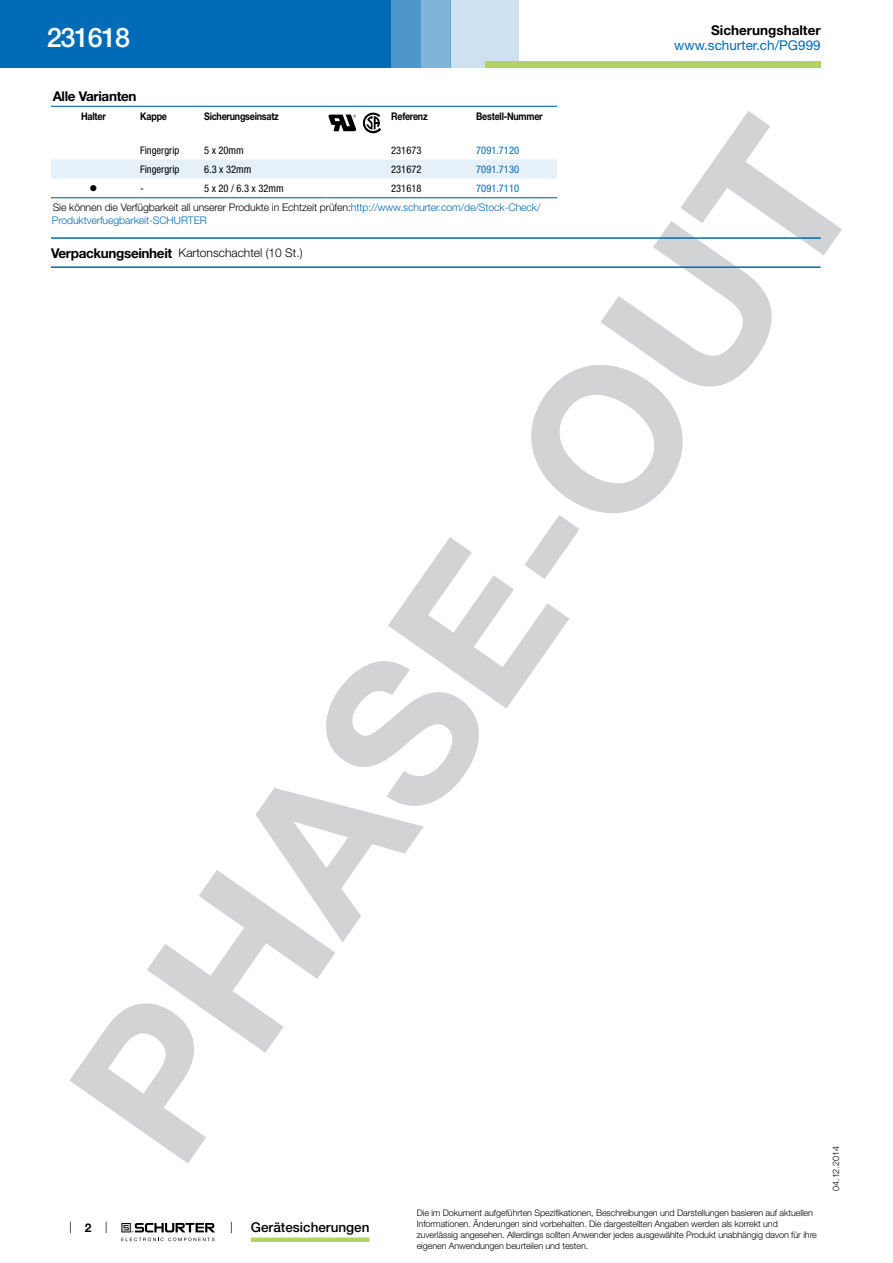
<style>
.page{position:relative;width:893px;height:1263px;background:#fff}
.page>*{position:absolute;margin:0;border:0;box-sizing:border-box;transform-origin:0 0}
.t1{font:700 202.5px "Helvetica Neue LT";color:#d1d3d4}
.t2{font:500 27px "Helvetica Neue LT";letter-spacing:-.05em;color:#fff}
.t3{font:13.5px "Helvetica Neue LT";color:#006bb6}
.t4{font:500 13.5px "Helvetica Neue LT";color:#000}
.t5{font:700 13.5px "Helvetica Neue LT";color:#000}
.t6{font:700 13.5px "Helvetica Neue LT";letter-spacing:-.025em;color:#000}
.t7{font:300 12px "Helvetica Neue LT";color:#000}
.t8{font:700 12px "Helvetica Neue LT";color:#000}
.t9{font:300 10.5px/19px "Helvetica Neue LT";letter-spacing:-.01em;color:#000}
.t10{font:condensed 10.5px "Helvetica Neue LT";color:#000}
.t11{font:700 10.5px "Helvetica Neue LT";letter-spacing:-.025em;color:#000;scale:.85 1}
.t12{font:300 10.5px "Helvetica Neue LT";letter-spacing:-.01em;color:#006bb6}
.t13{font:condensed 10.5px "Helvetica Neue LT";color:#006bb6}
.t14{font:10.5px "Wingdings";color:#000}
.t15{font:300 9px/10.8px "Helvetica Neue LT";letter-spacing:-.01em;color:#000}
.s1{font-weight:400;font-stretch:condensed;color:#006bb6}
.s2{color:#006bb6}
.s3{font-weight:700;font-size:13.5px}
</style>
<div class="page">
<svg style="left:70px;top:1221px;width:1px;height:12px"></svg>
<svg style="left:121px;top:1223px;width:94px;height:18px"></svg>
<div style="left:0;top:0;width:391px;height:68px;background:#006bb6"></div>
<div style="left:421px;top:0;width:30px;height:68px;background:#80b5da"></div>
<div style="left:391px;top:0;width:30px;height:68px;background:#4d97cc"></div>
<div style="left:451px;top:0;width:68px;height:68px;background:#cde1f0"></div>
<div style="left:485px;top:62px;width:336px;height:6px;background:#b0d361"></div>
<div style="left:251px;top:1237px;width:118px;height:5px;background:#b0d361"></div>
<svg style="left:51px;top:106px;width:506px;height:93px"></svg>
<hr style="left:51px;top:237px;width:770px;height:2px;background:#006bb6">
<hr style="left:51px;top:266px;width:770px;height:2px;background:#006bb6">
<h2 class="t2" style="left:47px;top:21px;width:85px">231618</h2>
<h3 class="t5" style="left:711px;top:22px;width:111px">Sicherungshalter</h3>
<h3 class="t3" style="left:674px;top:37px;width:148px">www.schurter.ch/PG999</h3>
<h3 class="t6" style="left:53px;top:88px;width:85px">Alle Varianten</h3>
<p class="t11" style="left:81px;top:109px;width:31px">Halter</p>
<p class="t11" style="left:140px;top:109px;width:33px">Kappe</p>
<p class="t11" style="left:204px;top:109px;width:89px">Sicherungseinsatz</p>
<p class="t11" style="left:391px;top:109px;width:44px">Referenz</p>
<p class="t11" style="left:476px;top:109px;width:80px">Bestell-Nummer</p>
<p class="t10" style="left:140px;top:144px;width:41px">Fingergrip</p>
<p class="t10" style="left:204px;top:144px;width:41px">5 x 20mm</p>
<p class="t10" style="left:391px;top:144px;width:32px">231673</p>
<p class="t13" style="left:476px;top:144px;width:44px">7091.7120</p>
<p class="t10" style="left:140px;top:163px;width:41px">Fingergrip</p>
<p class="t10" style="left:204px;top:163px;width:49px">6.3 x 32mm</p>
<p class="t10" style="left:391px;top:163px;width:32px">231672</p>
<p class="t13" style="left:476px;top:163px;width:44px">7091.7130</p>
<p class="t14" style="left:90px;top:182px;width:9px">●</p>
<p class="t10" style="left:140px;top:182px;width:5px">-</p>
<p class="t10" style="left:204px;top:182px;width:81px">5 x 20 / 6.3 x 32mm</p>
<p class="t10" style="left:391px;top:182px;width:32px">231618</p>
<h1 class="t1" style="left:18px;top:1062px;width:1202px;rotate:-55deg">PHASE-OUT</h1>
<p class="t9" style="left:53px;top:178px;width:489px;text-indent:423px"><span class="s1">7091.7110<br></span>Sie können die Verfügbarkeit all unserer Produkte in Echtzeit prüfen:<span class="s2">http://www.schurter.com/de/Stock-Check/</span></p>
<p class="t12" style="left:52px;top:214px;width:156px">Produktverfuegbarkeit-SCHURTER</p>
<h3 class="t7" style="left:51px;top:245px;width:253px"><span class="s3">Verpackungseinheit</span> Kartonschachtel (10 St.)</h3>
<p class="t15" style="left:830px;top:1191px;width:46px;rotate:-90deg">04.12.2014</p>
<h3 class="t8" style="left:85px;top:1220px;width:8px">2</h3>
<h3 class="t4" style="left:251px;top:1219px;width:120px">Gerätesicherungen</h3>
<p class="t15" style="left:417px;top:1207px;width:402px">Die im Dokument aufgeführten Spezifikationen, Beschreibungen und Darstellungen basieren auf aktuellen Informationen. Änderungen sind vorbehalten. Die dargestellten Angaben werden als korrekt und zuverlässig angesehen. Allerdings sollten Anwender jedes ausgewählte Produkt unabhängig davon für ihre eigenen Anwendungen beurteilen und testen.</p>
</div>
